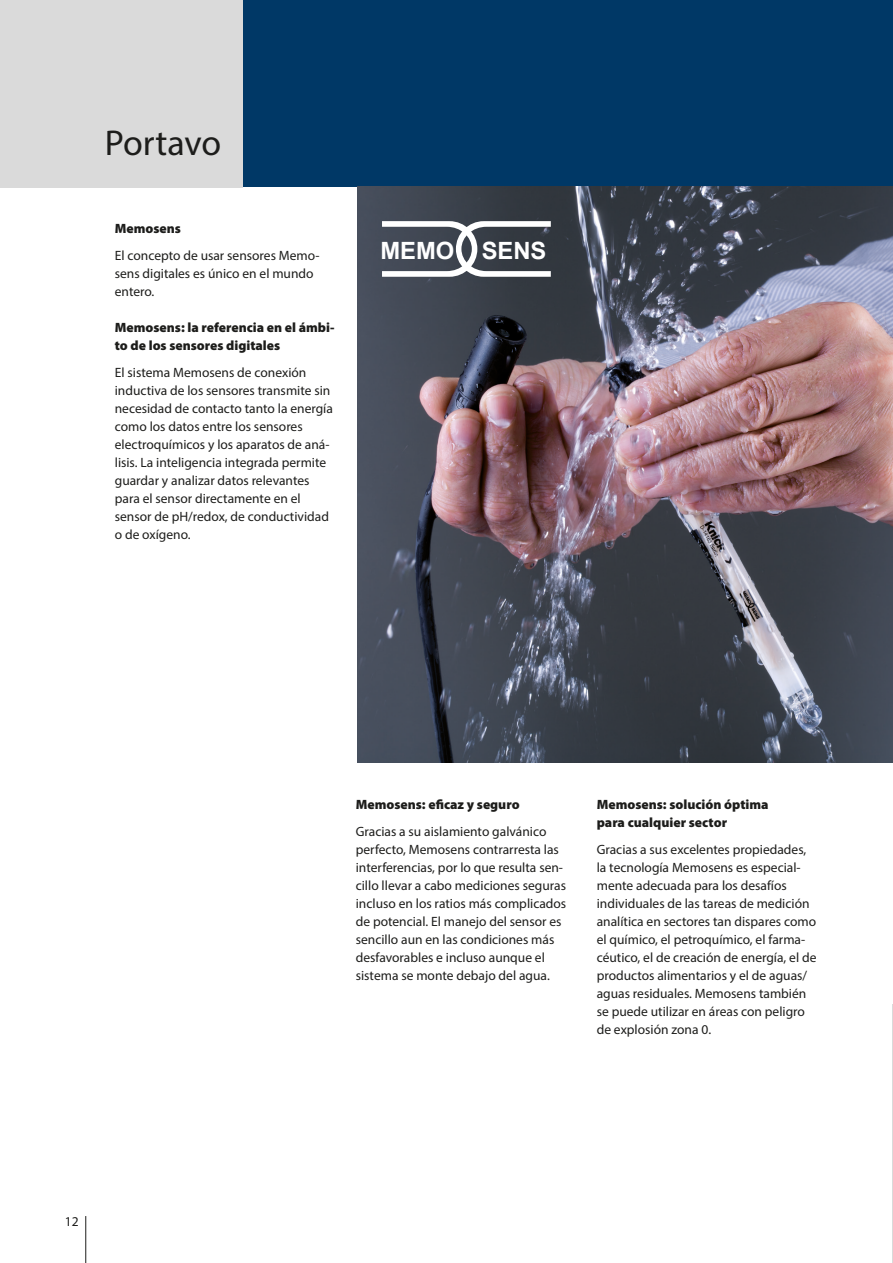
<style>
.page{position:relative;width:893px;height:1263px;background:#fff}
.page>*{position:absolute;margin:0;border:0;box-sizing:border-box;transform-origin:0 0}
.Produktbereich{font:36px "Myriad Pro";letter-spacing:-.005em;color:#1d1d1b}
.t1{font:700 23.85px "Arial";color:#fff}
.Standardtext{font:13.5px/18px "Myriad Pro";color:#1d1d1b}
.Zwischenüberschrift{font:900 13.5px/18px "Myriad Pro";color:#1d1d1b}
</style>
<div class="page">
<hr style="left:892px;top:1004px;width:1px;height:259px;background:#dadada">
<div style="left:242px;top:0;width:651px;height:187px;background:#003866"></div>
<img style="left:357px;top:187px;width:536px;height:576px">
<hr style="left:85px;top:1216px;width:1px;height:47px;background:#1d1d1b">
<div style="left:0;top:0;width:242px;height:187px;background:#dadada"></div>
<svg style="left:382px;top:221px;width:169px;height:56px"></svg>
<p class="Produktbereich" style="left:105px;top:120px;width:118px">Portavo</p>
<p class="Zwischenüberschrift" style="left:115px;top:218px;width:68px">Memosens</p>
<p class="Standardtext" style="left:115px;top:246px;width:206px">El concepto de usar sensores Memo&shy;sens digitales es único en el mundo entero.</p>
<p class="Zwischenüberschrift" style="left:115px;top:317px;width:221px">Memosens: la referencia en el ámbi&shy;to de los sensores digitales</p>
<p class="Standardtext" style="left:115px;top:363px;width:220px">El sistema Memosens de conexión inductiva de los sensores transmite sin necesidad de contacto tanto la energía como los datos entre los sensores electroquímicos y los aparatos de aná&shy;lisis. La inteligencia integrada permite guardar y analizar datos relevantes para el sensor directamente en el sensor de pH/redox, de conductividad o de oxígeno.</p>
<p class="t1" style="left:380px;top:235px;width:167px">MEMO SENS</p>
<p class="Standardtext" style="left:65px;top:1212px;width:15px">12</p>
<p class="Zwischenüberschrift" style="left:356px;top:794px;width:165px">Memosens: eficaz y seguro</p>
<p class="Standardtext" style="left:356px;top:822px;width:212px">Gracias a su aislamiento galvánico perfecto, Memosens contrarresta las interferencias, por lo que resulta sen&shy;cillo llevar a cabo mediciones seguras incluso en los ratios más complicados de potencial. El manejo del sensor es sencillo aun en las condiciones más desfavorables e incluso aunque el sistema se monte debajo del agua.</p>
<p class="Zwischenüberschrift" style="left:597px;top:794px;width:173px">Memosens: solución óptima para cualquier sector</p>
<p class="Standardtext" style="left:597px;top:840px;width:221px">Gracias a sus excelentes propiedades, la tecnología Memosens es especial&shy;mente adecuada para los desafíos individuales de las tareas de medición analítica en sectores tan dispares como el químico, el petroquímico, el farma&shy;céutico, el de creación de energía, el de productos alimentarios y el de aguas/ aguas residuales. Memosens también se puede utilizar en áreas con peligro de explosión zona 0.</p>
</div>
